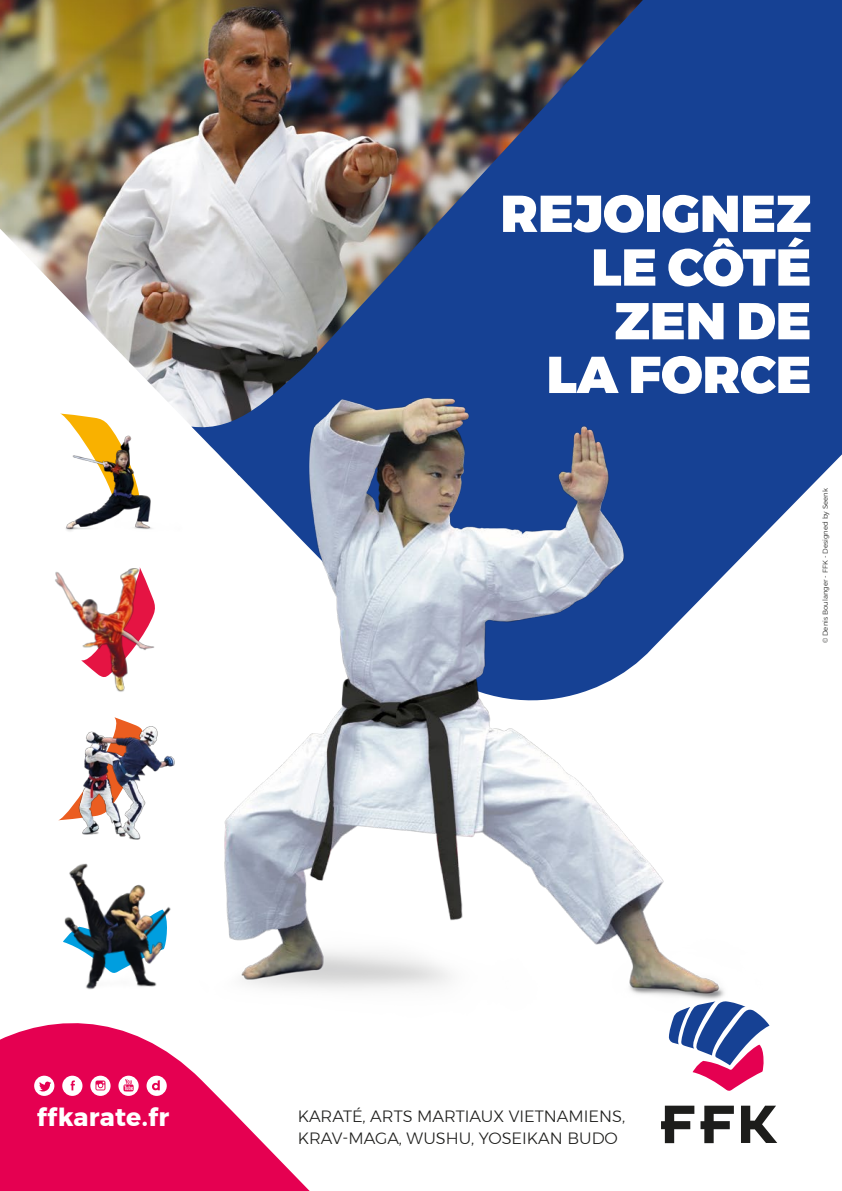
<style>
.page{position:relative;width:842px;height:1191px;background:#fff}
.page>*{position:absolute;margin:0;border:0;box-sizing:border-box;transform-origin:0 0}
.t1{font:900 51.8px/53.7px "Montserrat";color:#fff;text-align:right}
.t2{font:700 25.1px "Montserrat";letter-spacing:.015em;color:#fff}
.t3{font:300 16.3px/21.8px "Montserrat";color:#1d1d1b}
.t4{font:300 7px "Montserrat";color:#1d1d1b}
</style>
<div class="page">
<img style="left:0;top:0;width:191px;height:273px">
<img style="left:191px;top:0;width:651px;height:273px">
<svg style="left:0;top:1077px;width:310px;height:114px;fill:#e50051"></svg>
<img style="left:0;top:273px;width:842px;height:804px">
<img style="left:0;top:850px;width:235px;height:166px">
<svg style="left:118px;top:1075px;width:21px;height:21px"></svg>
<svg style="left:62px;top:1075px;width:20px;height:21px"></svg>
<svg style="left:34px;top:1075px;width:20px;height:21px"></svg>
<svg style="left:90px;top:1075px;width:21px;height:21px"></svg>
<svg style="left:147px;top:1075px;width:20px;height:21px"></svg>
<svg style="left:669px;top:1001px;width:100px;height:90px"></svg>
<svg style="left:741px;top:1105px;width:36px;height:38px"></svg>
<svg style="left:661px;top:1105px;width:33px;height:38px"></svg>
<svg style="left:700px;top:1105px;width:34px;height:38px"></svg>
<h1 class="t1" style="left:500px;top:187px;width:312px">REJOIGNEZ<br>LE CÔTÉ<br>ZEN DE<br>LA FORCE</h1>
<p class="t4" style="left:820px;top:643px;width:156px;rotate:-90deg">© Denis Boulanger - FFK - Designed by Seenk</p>
<h2 class="t2" style="left:37px;top:1096px;width:134px">ffkarate.fr</h2>
<p class="t3" style="left:298px;top:1104px;width:329px">KARATÉ, ARTS MARTIAUX VIETNAMIENS,<br>KRAV-MAGA, WUSHU, YOSEIKAN BUDO</p>
</div>
